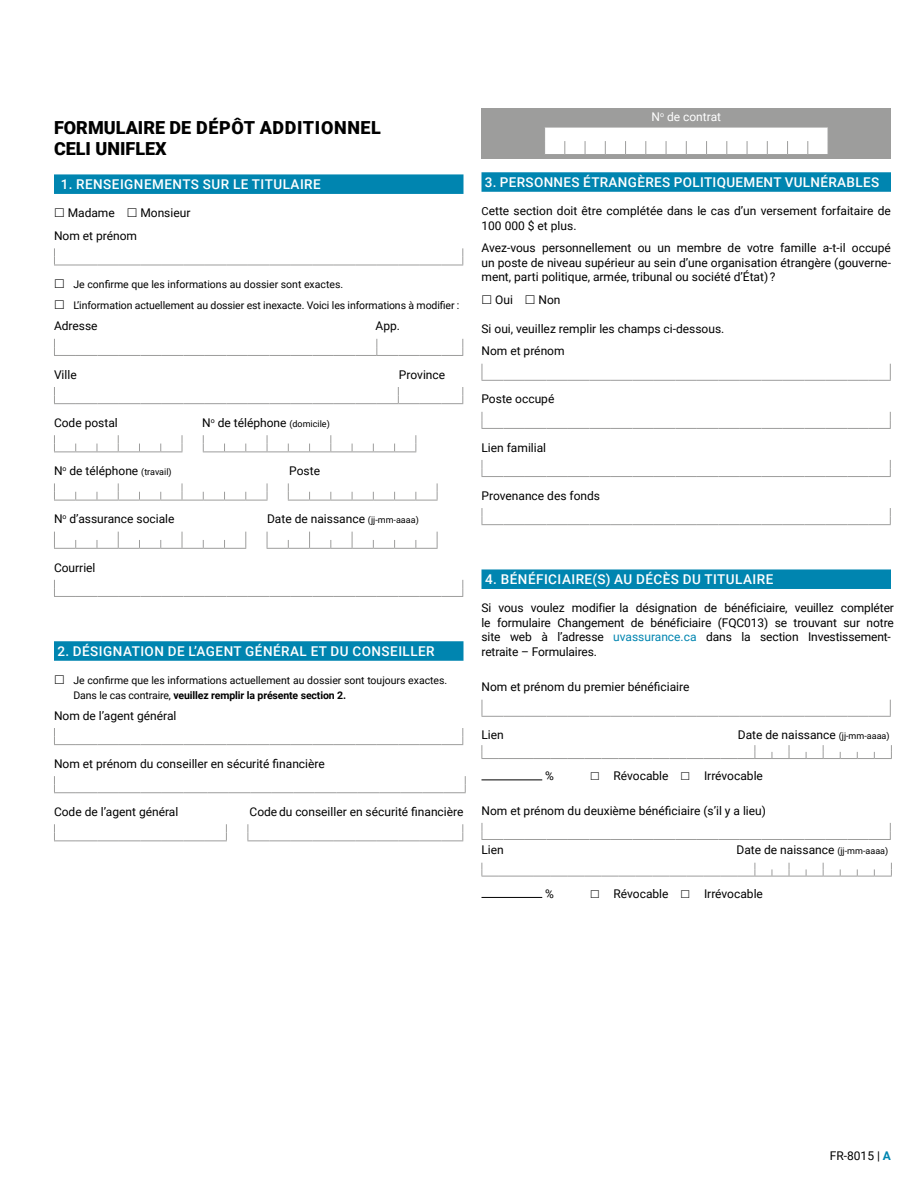
<style>
.page{position:relative;width:918px;height:1188px;background:#fff}
.page>*{position:absolute;margin:0;border:0;box-sizing:border-box;transform-origin:0 0}
.t1{font:900 18px/21.6px "Roboto";color:#000}
.t2{font:500 13.5px "Roboto";letter-spacing:.035em;color:#fff}
.t3{font:12px/14.4px "Roboto";color:#000}
.t4{font:12px "Roboto";color:#fff}
.t5{font:10.5px/21.1px "Roboto";color:#000}
.s1{font-size:9px}
.s2{font-weight:700}
.s3{font-size:11.1px}
.s4{color:#0085b0}
.s5{font-weight:700;color:#0085b0}
</style>
<div class="page">
<div style="left:54px;top:174px;width:410px;height:20px;background:#0085b0"></div>
<div style="left:54px;top:641px;width:410px;height:20px;background:#0085b0"></div>
<svg style="left:54px;top:248px;width:409px;height:18px"></svg>
<svg style="left:54px;top:339px;width:409px;height:17px"></svg>
<svg style="left:54px;top:387px;width:409px;height:17px"></svg>
<svg style="left:54px;top:435px;width:129px;height:17px"></svg>
<svg style="left:203px;top:435px;width:213px;height:17px"></svg>
<svg style="left:54px;top:483px;width:214px;height:18px"></svg>
<svg style="left:288px;top:483px;width:150px;height:18px"></svg>
<svg style="left:54px;top:532px;width:192px;height:17px"></svg>
<svg style="left:267px;top:532px;width:171px;height:17px"></svg>
<svg style="left:54px;top:580px;width:409px;height:17px"></svg>
<svg style="left:54px;top:728px;width:409px;height:17px"></svg>
<svg style="left:54px;top:776px;width:412px;height:17px"></svg>
<svg style="left:54px;top:824px;width:173px;height:17px"></svg>
<svg style="left:247px;top:824px;width:216px;height:17px"></svg>
<div style="left:482px;top:108px;width:409px;height:51px;background:#9d9d9c"></div>
<svg style="left:545px;top:128px;width:283px;height:27px;background:#f9f9f9"></svg>
<div style="left:482px;top:172px;width:409px;height:20px;background:#0085b0"></div>
<div style="left:482px;top:569px;width:409px;height:20px;background:#0085b0"></div>
<svg style="left:482px;top:364px;width:409px;height:17px"></svg>
<svg style="left:482px;top:412px;width:409px;height:17px"></svg>
<svg style="left:482px;top:460px;width:409px;height:17px"></svg>
<svg style="left:482px;top:508px;width:409px;height:17px"></svg>
<svg style="left:482px;top:700px;width:409px;height:17px"></svg>
<svg style="left:482px;top:745px;width:410px;height:14px"></svg>
<hr style="left:482px;top:780px;width:60px;height:1px;background:#000">
<svg style="left:481px;top:823px;width:410px;height:17px"></svg>
<svg style="left:481px;top:863px;width:411px;height:14px"></svg>
<hr style="left:482px;top:897px;width:60px;height:1px;background:#000">
<h1 class="t1" style="left:54px;top:116px;width:329px">FORMULAIRE DE DÉPÔT ADDITIONNEL<br>CELI UNIFLEX</h1>
<p class="t2" style="left:61px;top:175px;width:261px">1. RENSEIGNEMENTS SUR LE TITULAIRE</p>
<p class="t3" style="left:68px;top:205px;width:49px">Madame</p>
<p class="t3" style="left:140px;top:205px;width:52px">Monsieur</p>
<p class="t3" style="left:54px;top:228px;width:85px">Nom et prénom</p>
<p class="t5" style="left:74px;top:273px;width:387px">Je confirme que les informations au dossier sont exactes.<br>L’information actuellement au dossier est inexacte. Voici les informations à modifier :</p>
<p class="t3" style="left:54px;top:319px;width:45px">Adresse</p>
<p class="t3" style="left:376px;top:319px;width:26px">App.</p>
<p class="t3" style="left:54px;top:367px;width:24px">Ville</p>
<p class="t3" style="left:399px;top:367px;width:48px">Province</p>
<p class="t3" style="left:54px;top:415px;width:65px">Code postal</p>
<p class="t3" style="left:202px;top:415px;width:129px">N<sup>o</sup> de téléphone <span class="s1">(domicile)</span></p>
<p class="t3" style="left:54px;top:463px;width:119px">N<sup>o</sup> de téléphone <span class="s1">(travail)</span></p>
<p class="t3" style="left:289px;top:463px;width:32px">Poste</p>
<p class="t3" style="left:54px;top:511px;width:122px">N<sup>o</sup> d’assurance sociale</p>
<p class="t3" style="left:267px;top:511px;width:153px">Date de naissance <span class="s1">(jj-mm-aaaa)</span></p>
<p class="t3" style="left:54px;top:560px;width:43px">Courriel</p>
<p class="t2" style="left:58px;top:642px;width:379px">2. DÉSIGNATION DE L’AGENT GÉNÉRAL ET DU CONSEILLER</p>
<p class="t5" style="left:74px;top:673px;width:375px;line-height:14.4px">Je confirme que les informations actuellement au dossier sont toujours exactes.<br>Dans le cas contraire, <span class="s2">veuillez remplir la présente section 2.</span></p>
<p class="t3" style="left:54px;top:708px;width:124px">Nom de l’agent général</p>
<p class="t3" style="left:54px;top:756px;width:272px">Nom et prénom du conseiller en sécurité financière</p>
<p class="t3" style="left:54px;top:804px;width:126px">Code de l’agent général</p>
<p class="t3" style="left:250px;top:804px;width:215px">Code du conseiller en sécurité financière</p>
<p class="t4" style="left:652px;top:108px;width:71px">N<sup>o</sup> de contrat</p>
<p class="t2" style="left:485px;top:173px;width:396px">3. PERSONNES ÉTRANGÈRES POLITIQUEMENT VULNÉRABLES</p>
<p class="t3" style="left:481px;top:203px;width:411px"><span class="s3">C</span>ette section doit être complétée dans le cas d’un versement forfaitaire de<br>100 000 $ et plus.</p>
<p class="t3" style="left:481px;top:240px;width:411px;text-align:justify">Avez-vous personnellement ou un membre de votre famille a-t-il occupé un poste de niveau supérieur au sein d’une organisation étrangère (gouverne&shy;ment, parti politique, armée, tribunal ou société d’État) ?</p>
<p class="t3" style="left:495px;top:292px;width:19px">Oui</p>
<p class="t3" style="left:538px;top:292px;width:24px">Non</p>
<p class="t3" style="left:481px;top:317px;width:244px;line-height:22.8px">Si oui, veuillez remplir les champs ci-dessous.<br>Nom et prénom</p>
<p class="t3" style="left:482px;top:392px;width:74px">Poste occupé</p>
<p class="t3" style="left:482px;top:440px;width:66px">Lien familial</p>
<p class="t3" style="left:482px;top:488px;width:120px">Provenance des fonds</p>
<p class="t2" style="left:485px;top:570px;width:290px">4. BÉNÉFICIAIRE(S) AU DÉCÈS DU TITULAIRE</p>
<p class="t3" style="left:482px;top:600px;width:414px">Si vous voulez modifier la désignation de bénéficiaire, veuillez compléter le formulaire Changement de bénéficiaire (FQC013) se trouvant sur notre site web à l’adresse <span class="s4">uvassurance.ca</span> dans la section Investissement&shy;retraite – Formulaires.</p>
<p class="t3" style="left:482px;top:679px;width:209px">Nom et prénom du premier bénéficiaire</p>
<p class="t3" style="left:482px;top:728px;width:24px">Lien</p>
<p class="t3" style="left:738px;top:728px;width:153px">Date de naissance <span class="s1">(jj-mm-aaaa)</span></p>
<p class="t3" style="left:545px;top:768px;width:10px">%</p>
<p class="t3" style="left:614px;top:768px;width:57px">Révocable</p>
<p class="t3" style="left:704px;top:768px;width:60px">Irrévocable</p>
<p class="t3" style="left:481px;top:803px;width:286px">Nom et prénom du deuxième bénéficiaire (s’il y a lieu)</p>
<p class="t3" style="left:481px;top:842px;width:24px">Lien</p>
<p class="t3" style="left:736px;top:842px;width:153px">Date de naissance <span class="s1">(jj-mm-aaaa)</span></p>
<p class="t3" style="left:545px;top:886px;width:10px">%</p>
<p class="t3" style="left:614px;top:886px;width:57px">Révocable</p>
<p class="t3" style="left:704px;top:886px;width:60px">Irrévocable</p>
<p class="t3" style="left:830px;top:1148px;width:63px">FR-8015 | <span class="s5">A</span></p>
</div>
